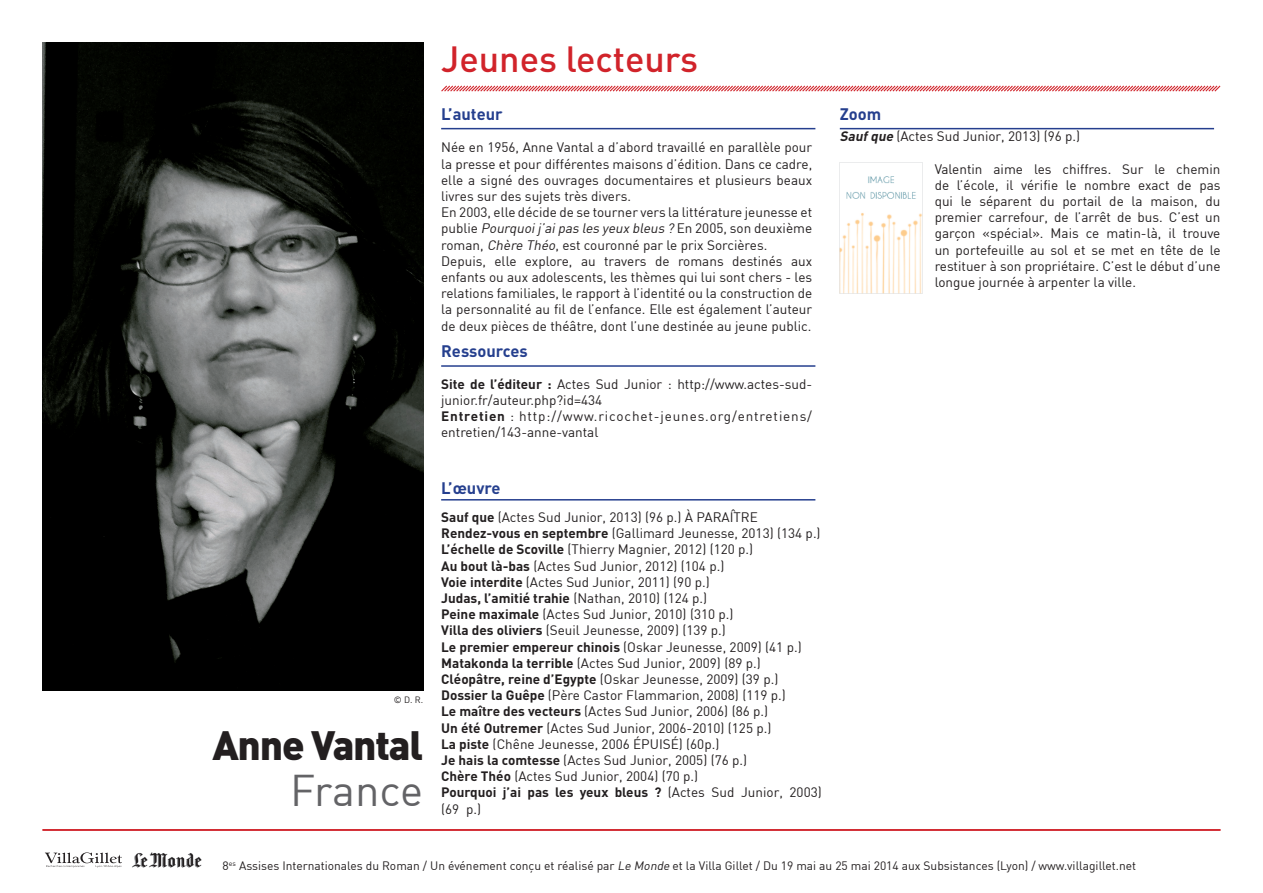
<style>
.page{position:relative;width:1263px;height:893px;background:#fff}
.page>*{position:absolute;margin:0;border:0;box-sizing:border-box;transform-origin:0 0}
.t1{font:43.5px "DIN";letter-spacing:-.01em;color:#636366}
.t2{font:900 40.5px "DIN";letter-spacing:-.03em;color:#231f20}
.t3{font:500 36px "DIN";color:#d1232a}
.t4{font:700 16.5px "DIN";color:#253f8e}
.t5{font:13.5px/16.2px "DIN";color:#231f20}
.t6{font:12px "DIN";color:#231f20}
.t7{font:9px "DIN";color:#231f20}
.s1{font-style:italic}
.s2{font-weight:700}
.s3{font-weight:700;font-style:italic}
</style>
<div class="page">
<svg style="left:45px;top:852px;width:77px;height:16px"></svg>
<img style="left:132px;top:852px;width:70px;height:16px">
<hr style="left:43px;top:829px;width:1177px;height:2px;background:#d1232a">
<img style="left:43px;top:43px;width:380px;height:648px">
<hr style="left:441px;top:128px;width:374px;height:1px;background:#253f8e">
<hr style="left:441px;top:499px;width:374px;height:2px;background:#253f8e">
<hr style="left:840px;top:128px;width:374px;height:1px;background:#253f8e">
<svg style="left:441px;top:85px;width:780px;height:7px"></svg>
<img style="left:840px;top:176px;width:82px;height:117px">
<hr style="left:441px;top:365px;width:374px;height:2px;background:#253f8e">
<p class="t7" style="left:394px;top:694px;width:31px">© D. R.</p>
<h2 class="t2" style="left:212px;top:718px;width:212px">Anne Vantal</h2>
<h1 class="t1" style="left:290px;top:763px;width:134px">France</h1>
<h3 class="t3" style="left:441px;top:36px;width:259px">Jeunes lecteurs</h3>
<p class="t4" style="left:441px;top:103px;width:63px">L’auteur</p>
<p class="t5" style="left:441px;top:139px;width:373px">Née en 1956, Anne Vantal a d’abord travaillé en parallèle pour la presse et pour différentes maisons d’édition. Dans ce cadre, elle a signé des ouvrages documentaires et plusieurs beaux livres sur des sujets très divers.<br>En 2003, elle décide de se tourner vers la littérature jeunesse et publie <span class="s1">Pourquoij’aipas les yeux bleus ?</span> En 2005, son deuxième roman, <span class="s1">Chère Théo</span>, est couronné par le prix Sorcières.<br>Depuis, elle explore, au travers de romans destinés aux enfants ou aux adolescents, les thèmes qui lui sont chers - les relations familiales, le rapport à l’identité ou la construction de la personnalité au fil de l’enfance. Elle est également l’auteur de deux pièces de théâtre, dont l’une destinée au jeune public.</p>
<p class="t4" style="left:441px;top:341px;width:88px">Ressources</p>
<p class="t5" style="left:441px;top:375px;width:373px"><span class="s2">Site de l’éditeur :</span> Actes Sud Junior : http://www.actes-sud&shy;junior.fr/auteur.php?id=434<br><span class="s2">Entretien</span> : http://www.ricochet-jeunes.org/entretiens/ entretien/143-anne-vantal</p>
<p class="t4" style="left:441px;top:477px;width:61px">L’œuvre</p>
<p class="t5" style="left:441px;top:509px;width:382px"><span class="s2">Sauf que</span> (Actes Sud Junior, 2013) (96 p.) À PARAÎTRE <span class="s2">Rendez-vous en septembre</span> (Gallimard Jeunesse, 2013) (134 p.)<br><span class="s2">L’échelle de Scoville</span> (Thierry Magnier, 2012) (120 p.)<br><span class="s2">Au bout là-bas</span> (Actes Sud Junior, 2012) (104 p.)<br><span class="s2">Voie interdite</span> (Actes Sud Junior, 2011) (90 p.)<br><span class="s2">Judas, l’amitié trahie</span> (Nathan, 2010) (124 p.)<br><span class="s2">Peine maximale</span> (Actes Sud Junior, 2010) (310 p.)<br><span class="s2">Villa des oliviers</span> (Seuil Jeunesse, 2009) (139 p.)<br><span class="s2">Le premier empereur chinois</span> (Oskar Jeunesse, 2009) (41 p.)<br><span class="s2">Matakonda la terrible</span> (Actes Sud Junior, 2009) (89 p.)<br><span class="s2">Cléopâtre, reine d’Egypte</span> (Oskar Jeunesse, 2009) (39 p.)<br><span class="s2">Dossier la Guêpe</span> (Père Castor Flammarion, 2008) (119 p.)<br><span class="s2">Le maître des vecteurs</span> (Actes Sud Junior, 2006) (86 p.)<br><span class="s2">Un été Outremer</span> (Actes Sud Junior, 2006-2010) (125 p.)<br><span class="s2">La piste</span> (Chêne Jeunesse, 2006 ÉPUISÉ) (60p.)<br><span class="s2">Je hais la comtesse</span> (Actes Sud Junior, 2005) (76 p.)<br><span class="s2">Chère Théo</span> (Actes Sud Junior, 2004) (70 p.)<br><span class="s2">Pourquoi j’ai pas les yeux bleus ?</span> (Actes Sud Junior, 2003) (69 p.)</p>
<p class="t4" style="left:840px;top:103px;width:43px">Zoom</p>
<p class="t5" style="left:840px;top:127px;width:242px"><span class="s3">Saufque</span> (Actes Sud Junior, 2013) (96 p.)</p>
<p class="t5" style="left:935px;top:160px;width:287px;text-align:justify">Valentin aime les chiffres. Sur le chemin de l’école, il vérifie le nombre exact de pas qui le séparent du portail de la maison, du premier carrefour, de l’arrêt de bus. C’est un garçon «spécial». Mais ce matin-là, il trouve un portefeuille au sol et se met en tête de le restituer à son propriétaire. C’est le début d’une longue journée à arpenter la ville.</p>
<p class="t6" style="left:223px;top:858px;width:915px">8<sup>es</sup> Assises Internationales du Roman / Un événement conçu et réalisé par <span class="s1">Le Monde</span> et la Villa Gillet / Du 19 mai au 25 mai 2014 aux Subsistances (Lyon) / www.villagillet.net</p>
</div>
